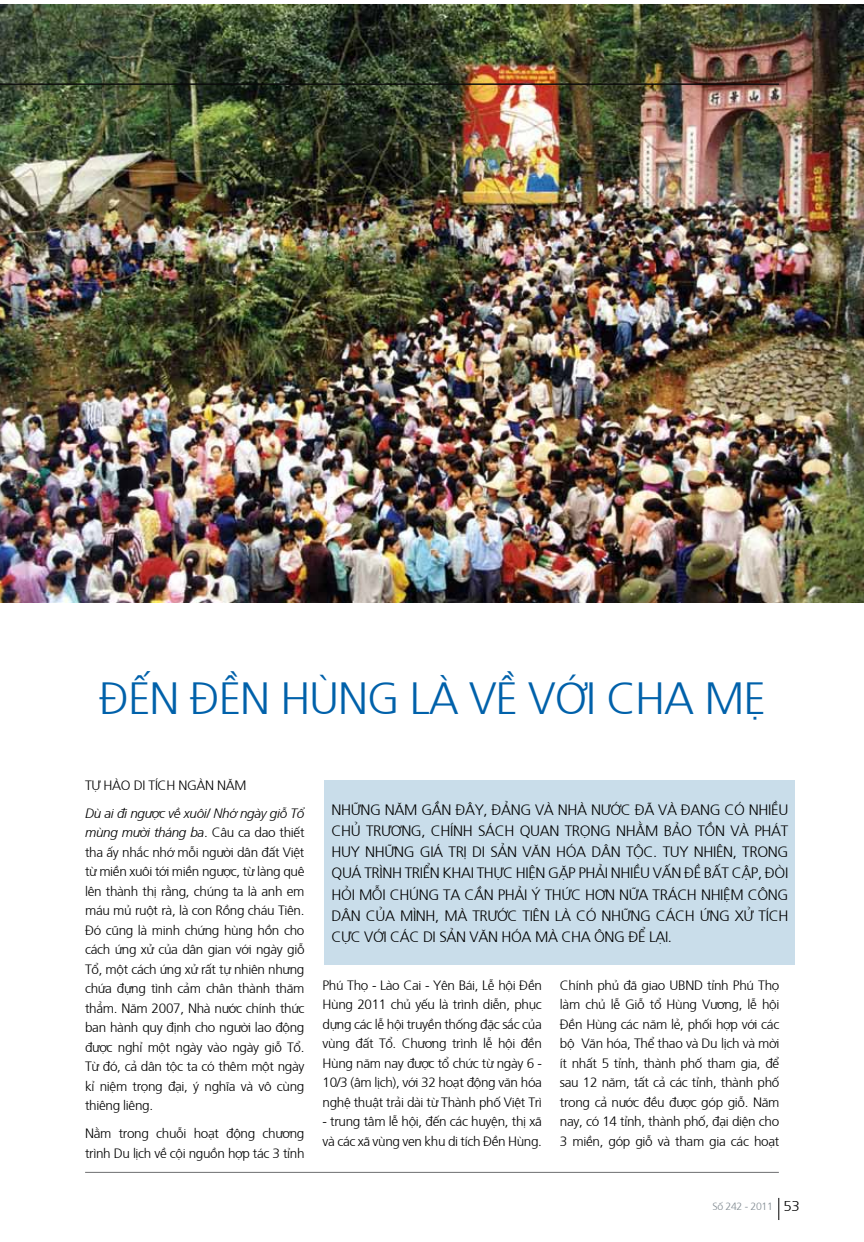
<style>
.page{position:relative;width:864px;height:1242px;background:#fff}
.page>*{position:absolute;margin:0;border:0;box-sizing:border-box;transform-origin:0 0}
.t1{font:300 45px "Frutiger";letter-spacing:-.025em;color:#0061aa}
.t2{font:300 15px/21px "Frutiger";letter-spacing:-.025em;color:#000}
.t3{font:300 13.5px/19.5px "Frutiger";letter-spacing:-.025em;color:#000;text-align:justify}
.t4{font:300 10.5px "Frutiger";letter-spacing:-.03em;color:#828b92}
.s1{font-style:italic}
.s2{font-size:14.25px;color:#000}
</style>
<div class="page">
<div style="left:324px;top:780px;width:470px;height:184px;background:#c9ddea"></div>
<img style="left:0;top:4px;width:863px;height:599px">
<hr style="left:0;top:84px;width:778px;height:1px;background:#0a0a0b">
<hr style="left:85px;top:1172px;width:693px;height:1px;background:#6d6e71">
<svg style="left:778px;top:1198px;width:1px;height:22px"></svg>
<h1 class="t1" style="left:99px;top:667px;width:668px">Đến đền Hùng là về với cha mẹ</h1>
<p class="t3" style="left:85px;top:774px;width:161px">Tự hào di tích ngàn năm</p>
<p class="t3" style="left:85px;top:802px;width:221px"><span class="s1">Dù ai đi ngược về xuôi/ Nhớ ngày giỗ Tổ mùng mười tháng ba</span>. C âu ca dao thiết tha ấy nhắc nhớ mỗi người dân đất Việt từ miền xuôi tới miền ngược, từ làng quê lên thành thị rằng, chúng ta là anh em máu mủ ruột rà, là con Rồng cháu Tiên.<br>Đó cũng là minh chứng hùng hồn cho cách ứng xử của dân gian với ngày giỗ Tổ, một cách ứng xử rất tự nhiên nhưng chứa đựng tình cảm chân thành thăm thẳm. Năm 2007, Nhà nước chính thức ban hành quy định cho người lao động được nghỉ một ngày vào ngày giỗ Tổ.<br>Từ đó, cả dân tộc ta có thêm một ngày kỉ niệm trọng đại, ý nghĩa và vô cùng thiêng liêng.</p>
<p class="t3" style="left:85px;top:1123px;width:221px">Nằm trong chuỗi hoạt động chương trình Du lịch về cội nguồn hợp tác 3 tỉnh</p>
<p class="t2" style="left:331px;top:798px;width:458px">Nh ững năm gần đây, Đảng và Nhà nước đã và đang có nh iều chủ trương , ch ính sách quan trọng nhằm bảo tồn và phát huy nh ững g iá trị di sản văn h óa dân tộc. Tuy nh iên, trong quá trình triển khai th ực h iện gặp phải nh iều vấn đề bất cập, đòi hỏi mỗi ch úng ta cần phải ý th ức hơn nữa trách nhiệm công dân của mình , mà trước tiên là có nh ững cách ứng xử tích cực với các di sản văn hóa mà cha ông để lại.</p>
<p class="t3" style="left:322px;top:974px;width:221px">Phú Thọ - Lào Cai - Yên Bái, Lễ hội Đền Hùng 2011 chủ yếu là trình diễn, phục dựng các lễ hội truyền thống đặc sắc của vùng đất Tổ. Chương trình lễ hội đền Hùng năm nay được tổ chức từ ngày 6 - 10/3 (âm lịch), với 32 hoạt động văn hóa nghệ thuật trải dài từ Thành phố Việt Trì</p>
<p class="t3" style="left:322px;top:1110px;width:221px">- trung tâm lễ hội, đến các huyện, thị xã và các xã vùng ven khu di tích Đền Hùng.</p>
<p class="t3" style="left:559px;top:974px;width:221px">Chính phủ đã giao UBND tỉnh Phú Thọ làm chủ lễ Giỗ tổ Hùng Vương, lễ hội Đền Hùng các năm lẻ, phối hợp với các bộ Văn hóa, Thể thao và Du lịch và mời ít nhất 5 tỉnh, thành phố tham gia, để sau 12 năm, tất cả các tỉnh, thành phố trong cả nước đều được góp giỗ. Năm nay, có 14 tỉnh, thành phố, đại diện cho 3 miền, góp giỗ và tham gia các hoạt</p>
<p class="t4" style="left:712px;top:1198px;width:89px">Số 242 - 2011 <span class="s2">53</span></p>
</div>
